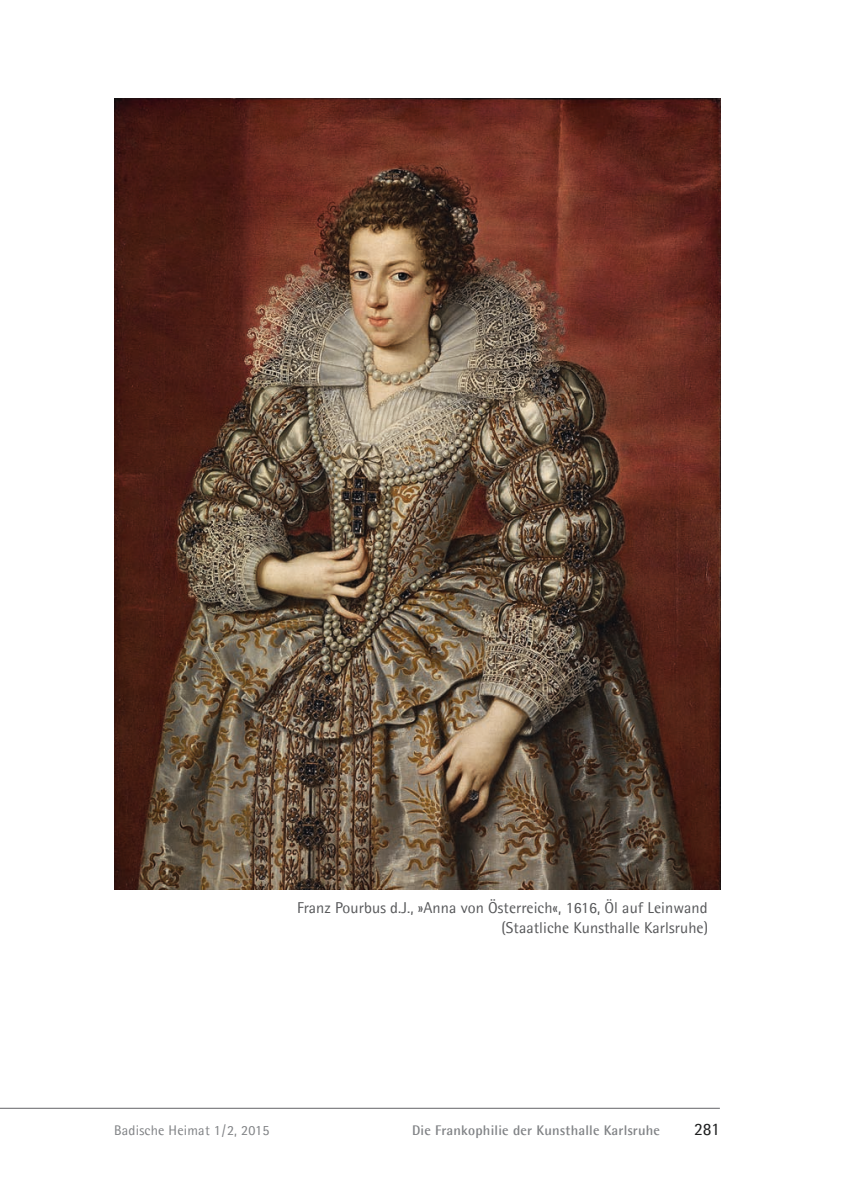
<style>
.page{position:relative;width:844px;height:1191px;background:#fff}
.page>*{position:absolute;margin:0;border:0;box-sizing:border-box;transform-origin:0 0}
.t1{font:17.5px "Agfa Rotis Semisans";color:#1d1e1f}
.t2{font:15.75px/20.1px "Agfa Rotis Semisans";letter-spacing:.005em;color:#57585a;text-align:right}
.t3{font:700 14px "Agfa Rotis Semisans";letter-spacing:.015em;color:#808285}
.t4{font:14px "Agfa Rotis Semisans";letter-spacing:.015em;color:#808285}
</style>
<div class="page">
<hr style="left:0;top:1108px;width:719px;height:1px;background:#636366">
<img style="left:114px;top:99px;width:606px;height:790px">
<p class="t2" style="left:297px;top:897px;width:412px">Franz Pourbus d.J., »Anna von Österreich«, 1616, Öl auf Leinwand (Staatliche Kunsthalle Karlsruhe)</p>
<p class="t4" style="left:114px;top:1121px;width:157px">Badische Heimat 1 / 2, 2015</p>
<p class="t3" style="left:412px;top:1121px;width:249px">Die Frankophilie der Kunsthalle Karlsruhe</p>
<p class="t1" style="left:694px;top:1118px;width:27px">281</p>
</div>
